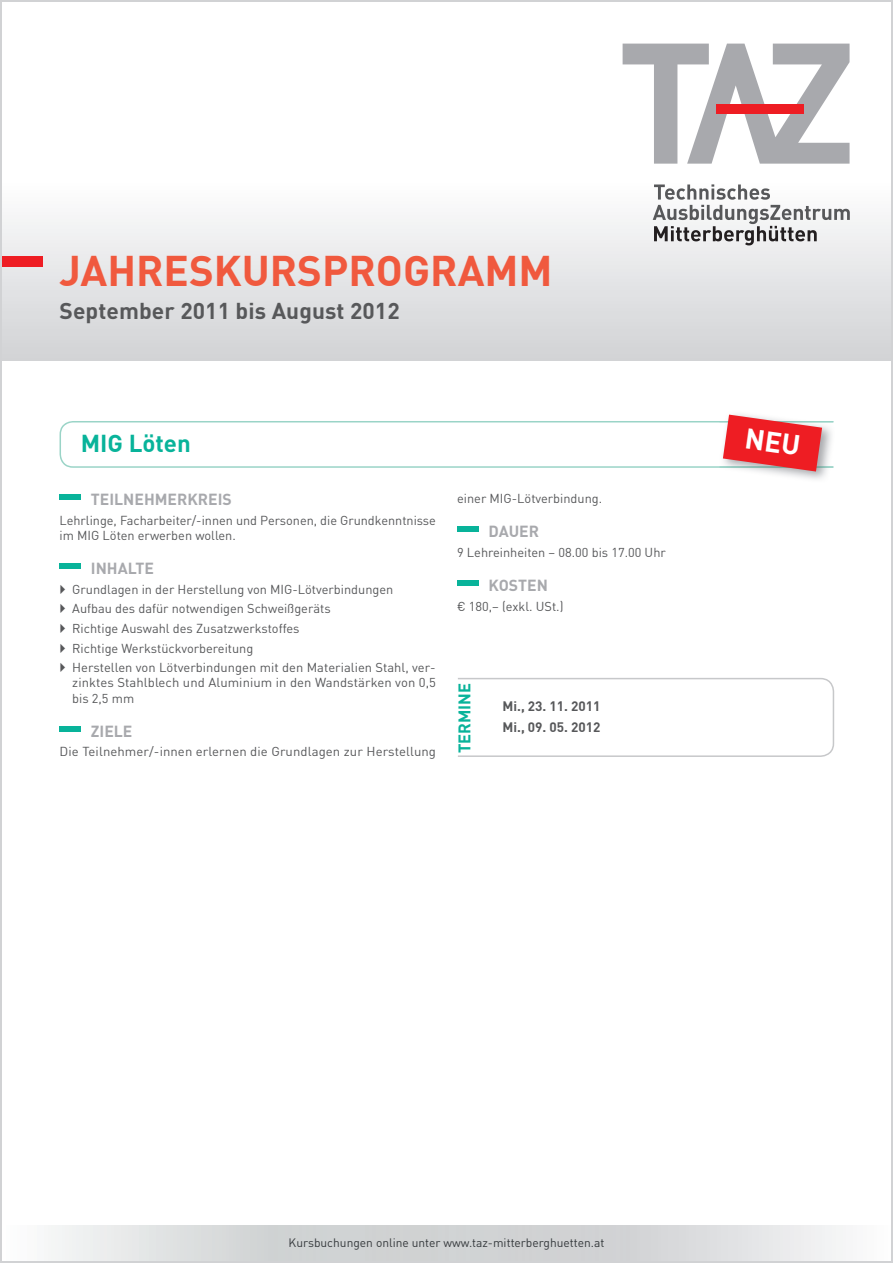
<style>
.page{position:relative;width:893px;height:1263px;background:#fff}
.page>*{position:absolute;margin:0;border:0;box-sizing:border-box;transform-origin:0 0}
.t1{font:700 42px "DIN";color:#f0593e}
.t2{font:700 24px "DIN";color:#08b39a}
.t3{font:700 22.5px "DIN";letter-spacing:.005em;color:#57585a}
.t4{font:700 16.5px "DIN";color:#08b39a}
.t5{font:700 15.75px "DIN";color:#a8a9ad}
.t6{font:700 13.5px/20.4px "DIN";color:#57585a}
.t7{font:12.75px/19.5px "DIN";color:#57585a}
.t8{font:12px "DIN";color:#363a3d}
</style>
<div class="page">
<div style="left:2px;top:2px;width:889px;height:359px;background:linear-gradient(to bottom,#fff,#dcdddf)"></div>
<svg style="left:623px;top:44px;width:226px;height:120px"></svg>
<svg style="left:653px;top:184px;width:197px;height:61px"></svg>
<div style="left:716px;top:104px;width:87px;height:10px;background:#ee1d23"></div>
<div style="left:2px;top:256px;width:41px;height:11px;background:#ee1d23"></div>
<svg style="left:51px;top:1225px;width:792px;height:36px;background:#d9dbdc"></svg>
<div style="left:60px;top:494px;width:21px;height:5px;background:#08b39a"></div>
<div style="left:60px;top:563px;width:21px;height:5px;background:#08b39a"></div>
<div style="left:60px;top:726px;width:21px;height:5px;background:#08b39a"></div>
<div style="left:457px;top:526px;width:21px;height:5px;background:#08b39a"></div>
<div style="left:457px;top:581px;width:21px;height:5px;background:#08b39a"></div>
<img style="left:729px;top:414px;width:105px;height:65px">
<svg style="left:458px;top:678px;width:377px;height:79px"></svg>
<svg style="left:60px;top:415px;width:773px;height:56px"></svg>
<h1 class="t1" style="left:60px;top:243px;width:495px">JAHRESKURSPROGRAMM</h1>
<h3 class="t3" style="left:60px;top:296px;width:342px">September 2011 bis August 2012</h3>
<h2 class="t2" style="left:81px;top:428px;width:112px">MIG Löten</h2>
<p class="t5" style="left:91px;top:489px;width:142px">TEILNEHMERKREIS</p>
<p class="t7" style="left:60px;top:512px;width:378px;line-height:15.3px">Lehrlinge, Facharbeiter/-innen und Personen, die Grundkenntnisse im MIG Löten erwerben wollen.</p>
<p class="t5" style="left:91px;top:558px;width:65px">INHALTE</p>
<p class="t7" style="left:72px;top:579px;width:365px">Grundlagen in der Herstellung von MIG-Lötverbindungen Aufbau des dafür notwendigen Schweißgeräts<br>Richtige Auswahl des Zusatzwerkstoffes<br>Richtige Werkstückvorbereitung<br>Herstellen von Lötverbindungen mit den Materialien Stahl, ver-</p>
<p class="t7" style="left:72px;top:675px;width:365px;line-height:15.3px">zinktes Stahlblech und Aluminium in den Wandstärken von 0,5 bis 2,5 mm</p>
<p class="t5" style="left:91px;top:721px;width:43px">ZIELE</p>
<p class="t7" style="left:60px;top:742px;width:378px">Die Teilnehmer/-innen erlernen die Grundlagen zur Herstellung</p>
<p class="t7" style="left:457px;top:488px;width:147px">einer MIG-Lötverbindung.</p>
<p class="t5" style="left:488px;top:521px;width:52px">DAUER</p>
<p class="t7" style="left:457px;top:542px;width:210px">9 Lehreinheiten − 08.00 bis 17.00 Uhr</p>
<p class="t5" style="left:488px;top:575px;width:61px">KOSTEN</p>
<p class="t7" style="left:457px;top:596px;width:108px">€ 180,− (exkl. USt.)</p>
<p class="t4" style="left:454px;top:753px;width:72px;rotate:-90deg">TERMINE</p>
<p class="t6" style="left:502px;top:696px;width:100px">Mi., 23. 11. 2011<br>Mi., 09. 05. 2012</p>
<p class="t8" style="left:289px;top:1235px;width:317px">Kursbuchungen online unter www.taz-mitterberghuetten.at</p>
</div>
